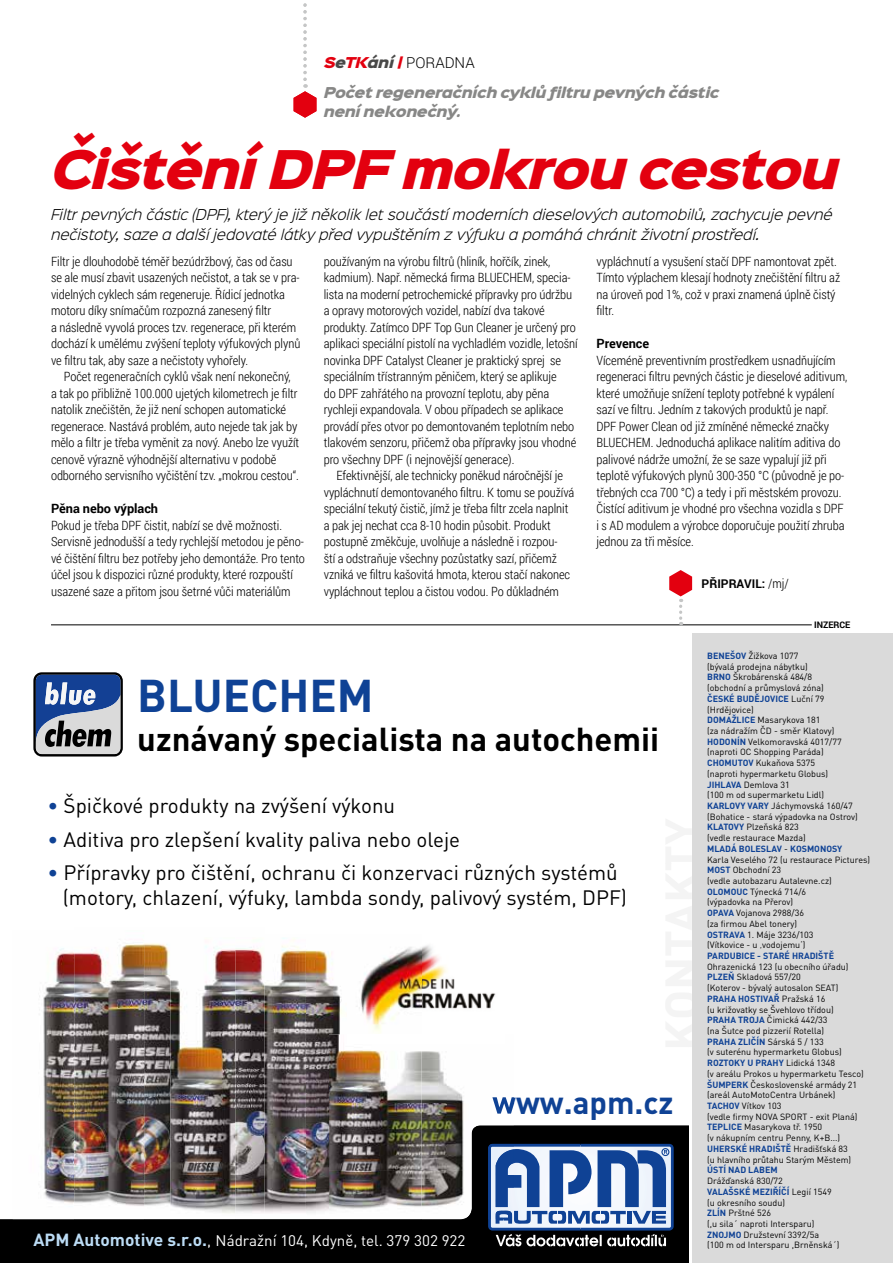
<style>
.page{position:relative;width:893px;height:1263px;background:#fff}
.page>*{position:absolute;margin:0;border:0;box-sizing:border-box;transform-origin:0 0}
.t1{font:italic 48px "Sinkin Sans 900 X Black";letter-spacing:-.045em;color:#e3000f}
.t2{font:700 45.3px "DIN Pro";color:#0f4295}
.t3{font:700 32.7px "DIN Pro";color:#000}
.t4{font:700 31.35px "DIN Pro";color:#0f4295}
.t5{font:20.55px/24.8px "DIN Pro";color:#000}
.t6{font:15.15px "DIN Pro";color:#fff}
.t7{font:300 15px "Roboto";color:#000}
.t8{font:italic 300 13.5px/19.5px "Sinkin Sans 300";color:#000}
.t9{font:italic 13.5px/19.5px "Sinkin Sans 900 X Black";letter-spacing:-.025em;color:#878786}
.t10{font:300 12.75px/16.5px "Roboto Condensed";letter-spacing:-.005em;color:#000}
.t11{font:700 12.75px "Roboto";letter-spacing:-.005em;color:#000}
.t12{font:700 12px "Roboto";color:#000}
.t13{font:9px/10.6px "DIN Pro";color:#000}
.t14{font:700 9px "DIN Pro";color:#0f4295}
.t15{font:700 9px "Roboto";color:#000}
.s1{font-family:"Sinkin Sans 900 X Black";font-weight:400;font-style:italic;font-size:13.5px;color:#e3000f}
.s2{font-family:"Sinkin Sans 900 X Black";font-weight:400;font-style:italic;font-size:13.5px;color:#494948}
.s3{font-family:"Roboto Condensed";font-weight:300;font-size:12.75px}
.s4{color:#0f4295}
.s5{font-weight:700;font-size:17.4px;color:#bcdcf5}
.s6{font-weight:700;color:#0f4295}
</style>
<div class="page">
<svg style="left:294px;top:3px;width:22px;height:115px"></svg>
<div style="left:0;top:1125px;width:689px;height:138px;background:#000"></div>
<div style="left:691px;top:634px;width:202px;height:629px;background:#dadada"></div>
<hr style="left:689px;top:634px;width:3px;height:629px;background:#fff">
<svg style="left:33px;top:672px;width:90px;height:84px;background:#697997"></svg>
<img style="left:421px;top:945px;width:75px;height:64px">
<img style="left:13px;top:948px;width:131px;height:268px">
<img style="left:13px;top:1216px;width:222px;height:4px">
<img style="left:74px;top:943px;width:96px;height:32px">
<img style="left:144px;top:975px;width:26px;height:241px">
<img style="left:170px;top:946px;width:65px;height:270px">
<div style="left:74px;top:1219px;width:347px;height:10px;background:#000"></div>
<img style="left:421px;top:1051px;width:43px;height:71px">
<img style="left:421px;top:1122px;width:93px;height:97px">
<svg style="left:488px;top:1144px;width:185px;height:102px"></svg>
<img style="left:488px;top:1144px;width:26px;height:75px">
<img style="left:496px;top:1149px;width:18px;height:58px">
<img style="left:496px;top:1211px;width:16px;height:8px">
<img style="left:492px;top:1097px;width:22px;height:17px">
<img style="left:235px;top:947px;width:186px;height:269px">
<img style="left:264px;top:938px;width:42px;height:278px">
<img style="left:264px;top:1216px;width:157px;height:4px">
<img style="left:235px;top:1216px;width:29px;height:12px">
<svg style="left:0;top:1259px;width:4px;height:4px"></svg>
<hr style="left:51px;top:624px;width:761px;height:1px;background:#000">
<svg style="left:669px;top:570px;width:23px;height:55px"></svg>
<p class="t7" style="left:324px;top:52px;width:153px"><span class="s1">S</span><span class="s2">e</span><span class="s1">TK</span><span class="s2">ání</span> <span class="s1">|</span> PORADNA</p>
<p class="t9" style="left:324px;top:83px;width:397px">Počet regeneračních cyklů filtru pevných částic není nekonečný.</p>
<h1 class="t1" style="left:51px;top:144px;width:790px">Čištění DPF mokrou cestou</h1>
<p class="t8" style="left:51px;top:204px;width:783px">Filtr pevných částic (DPF), který je již několik let součástí moderních dieselových automobilů, zachycuje pevné nečistoty, saze a další jedovaté látky před vypuštěním z výfuku a pomáhá chránit životní prostředí.</p>
<p class="t10" style="left:51px;top:252px;width:251px">Filtr je dlouhodobě téměř bezúdržbový, čas od času se ale musí zbavit usazených nečistot, a tak se v pra&shy;videlných cyklech sám regeneruje. Řídicí jednotka motoru díky snímačům rozpozná zanesený filtr<br>a následně vyvolá proces tzv. regenerace, při kterém dochází k umělému zvýšení teploty výfukových plynů ve filtru tak, aby saze a nečistoty vyhořely.</p>
<p class="t10" style="left:51px;top:368px;width:250px;text-indent:13px">Počet regeneračních cyklů však není nekonečný, a tak po přibližně 100.000 ujetých kilometrech je filtr natolik znečištěn, že již není schopen automatické regenerace. Nastává problém, auto nejede tak jak by mělo a filtr je třeba vyměnit za nový. Anebo lze využít cenově výrazně výhodnější alternativu v podobě odborného servisního vyčištění tzv. „mokrou cestou“.</p>
<p class="t11" style="left:51px;top:499px;width:109px">Pěna nebo výplach</p>
<p class="t10" style="left:51px;top:516px;width:255px">Pokud je třeba DPF čistit, nabízí se dvě možnosti.<br>Servisně jednodušší a tedy rychlejší metodou je pěno&shy;vé čištění filtru bez potřeby jeho demontáže. Pro tento účel jsou k dispozici různé produkty, které rozpouští usazené saze a přitom jsou šetrné vůči materiálům</p>
<p class="t10" style="left:324px;top:252px;width:255px">používaným na výrobu filtrů (hliník, hořčík, zinek, kadmium). Např. německá firma BLUECHEM, specia&shy;lista na moderní petrochemické přípravky pro údržbu a opravy motorových vozidel, nabízí dva takové produkty. Zatímco DPF Top Gun Cleaner je určený pro aplikaci speciální pistolí na vychladlém vozidle, letošní novinka DPF Catalyst Cleaner je praktický sprej se speciálním třístranným pěničem, který se aplikuje<br>do DPF zahřátého na provozní teplotu, aby pěna rychleji expandovala. V obou případech se aplikace provádí přes otvor po demontovaném teplotním nebo tlakovém senzoru, přičemž oba přípravky jsou vhodné pro všechny DPF (i nejnovější generace).</p>
<p class="t10" style="left:324px;top:467px;width:252px;text-indent:13px">Efektivnější, ale technicky poněkud náročnější je vypláchnutí demontovaného filtru. K tomu se používá speciální tekutý čistič, jímž je třeba filtr zcela naplnit a pak jej nechat cca 8-10 hodin působit. Produkt postupně změkčuje, uvolňuje a následně i rozpou-<br>ští a odstraňuje všechny pozůstatky sazí, přičemž vzniká ve filtru kašovitá hmota, kterou stačí nakonec vypláchnout teplou a čistou vodou. Po důkladném</p>
<p class="t10" style="left:596px;top:252px;width:245px">vypláchnutí a vysušení stačí DPF namontovat zpět.<br>Tímto výplachem klesají hodnoty znečištění filtru až na úroveň pod 1%, což v praxi znamená úplně čistý filtr.</p>
<p class="t11" style="left:596px;top:334px;width:54px">Prevence</p>
<p class="t10" style="left:596px;top:351px;width:252px">Víceméně preventivním prostředkem usnadňujícím regeneraci filtru pevných částic je dieselové aditivum, které umožňuje snížení teploty potřebné k vypálení sazí ve filtru. Jedním z takových produktů je např.<br>DPF Power Clean od již zmíněné německé značky BLUECHEM. Jednoduchá aplikace nalitím aditiva do palivové nádrže umožní, že se saze vypalují již při teplotě výfukových plynů 300-350 °C (původně je po&shy;třebných cca 700 °C) a tedy i při městském provozu.<br>Čistící aditivum je vhodné pro všechna vozidla s DPF i s AD modulem a výrobce doporučuje použití zhruba jednou za tři měsíce.</p>
<p class="t12" style="left:702px;top:575px;width:89px">PŘIPRAVIL: <span class="s3">/mj/</span></p>
<p class="t15" style="left:814px;top:618px;width:38px">INZERCE</p>
<h2 class="t2" style="left:137px;top:665px;width:238px">BLUECHEM</h2>
<h3 class="t3" style="left:137px;top:717px;width:523px">uznávaný specialista na autochemii</h3>
<h3 class="t5" style="left:47px;top:792px;width:349px"><span class="s4">•</span> Špičkové produkty na zvýšení výkonu</h3>
<h3 class="t5" style="left:47px;top:826px;width:414px"><span class="s4">•</span> Aditiva pro zlepšení kvality paliva nebo oleje</h3>
<h3 class="t5" style="left:63px;top:860px;width:566px;text-indent:-15px"><span class="s4">•</span> Přípravky pro čištění, ochranu či konzervaci různých systémů (motory, chlazení, výfuky, lambda sondy, palivový systém, DPF)</h3>
<h3 class="t4" style="left:492px;top:1081px;width:183px">www.apm.cz</h3>
<p class="t6" style="left:33px;top:1230px;width:434px"><span class="s5">APM Automotive s.r.o.</span>, Nádražní 104, Kdyně, tel. 379 302 922</p>
<p class="t13" style="left:707px;top:650px;width:165px"><span class="s6">BENEŠOV</span> Žižkova 1077<br>(bývalá prodejna nábytku)<br><span class="s6">BRNO</span> Škrobárenská 484/8<br>(obchodní a průmyslová zóna)<br><span class="s6">ČESKÉ BUDĚJOVICE</span> Luční 79 (Hrdějovice)<br><span class="s6">DOMAŽLICE</span> Masarykova 181<br>(za nádražím ČD - směr Klatovy)<br><span class="s6">HODONÍN</span> Velkomoravská 4017/77 (naproti OC Shopping Paráda)<br><span class="s6">CHOMUTOV</span> Kukaňova 5375<br>(naproti hypermarketu Globus)<br><span class="s6">JIHLAVA</span> Demlova 31<br>(100 m od supermarketu Lidl)<br><span class="s6">KARLOVY VARY</span> Jáchymovská 160/47 (Bohatice - stará výpadovka na Ostrov)<br><span class="s6">KLATOVY</span> Plzeňská 823<br>(vedle restaurace Mazda)<br><span class="s6">MLADÁ BOLESLAV</span> - <span class="s6">KOSMONOSY<br></span>Karla Veselého 72 (u restaurace Pictures)<br><span class="s6">MOST</span> Obchodní 23<br>(vedle autobazaru Autalevne.cz)<br><span class="s6">OLOMOUC</span> Týnecká 714/6<br>(výpadovka na Přerov)<br><span class="s6">OPAVA</span> Vojanova 2988/36<br>(za firmou Abel tonery)<br><span class="s6">OSTRAVA</span> 1. Máje 3236/103<br>(Vítkovice - u ‚vodojemu‘)</p>
<p class="t14" style="left:707px;top:950px;width:128px">PARDUBICE - STARÉ HRADIŠTĚ</p>
<p class="t13" style="left:707px;top:961px;width:158px">Ohrazenická 123 (u obecního úřadu)<br><span class="s6">PLZEŇ</span> Skladová 557/20<br>(Koterov - bývalý autosalon SEAT)<br><span class="s6">PRAHA HOSTIVAŘ</span> Pražská 16<br>(u križovatky se Švehlovo třídou)<br><span class="s6">PRAHA TROJA</span> Čimická 442/33<br>(na Šutce pod pizzerií Rotella)<br><span class="s6">PRAHA ZLIČÍN</span> Sárská 5 / 133<br>(v suterénu hypermarketu Globus)<br><span class="s6">ROZTOKY U PRAHY</span> Lidická 1348<br>(v areálu Prokos u hypermarketu Tesco)<br><span class="s6">ŠUMPERK</span> Československé armády 21 (areál AutoMotoCentra Urbánek)<br><span class="s6">TACHOV</span> Vítkov 103<br>(vedle firmy NOVA SPORT - exit Planá)<br><span class="s6">TEPLICE</span> Masarykova tř. 1950<br>(v nákupním centru Penny, K+B...)<br><span class="s6">UHERSKÉ HRADIŠTĚ</span> Hradišťská 83<br>(u hlavního průtahu Starým Městem)</p>
<p class="t14" style="left:707px;top:1164px;width:72px">ÚSTÍ NAD LABEM</p>
<p class="t13" style="left:707px;top:1175px;width:134px">Drážďanská 830/72<br><span class="s6">VALAŠSKÉ MEZIŘÍČÍ</span> Legií 1549 (u okresního soudu)<br><span class="s6">ZLÍN</span> Prštné 526<br>(,u sila´ naproti Intersparu)<br><span class="s6">ZNOJMO</span> Družstevní 3392/5a<br>(100 m od Intersparu ,Brněnská´)</p>
</div>
